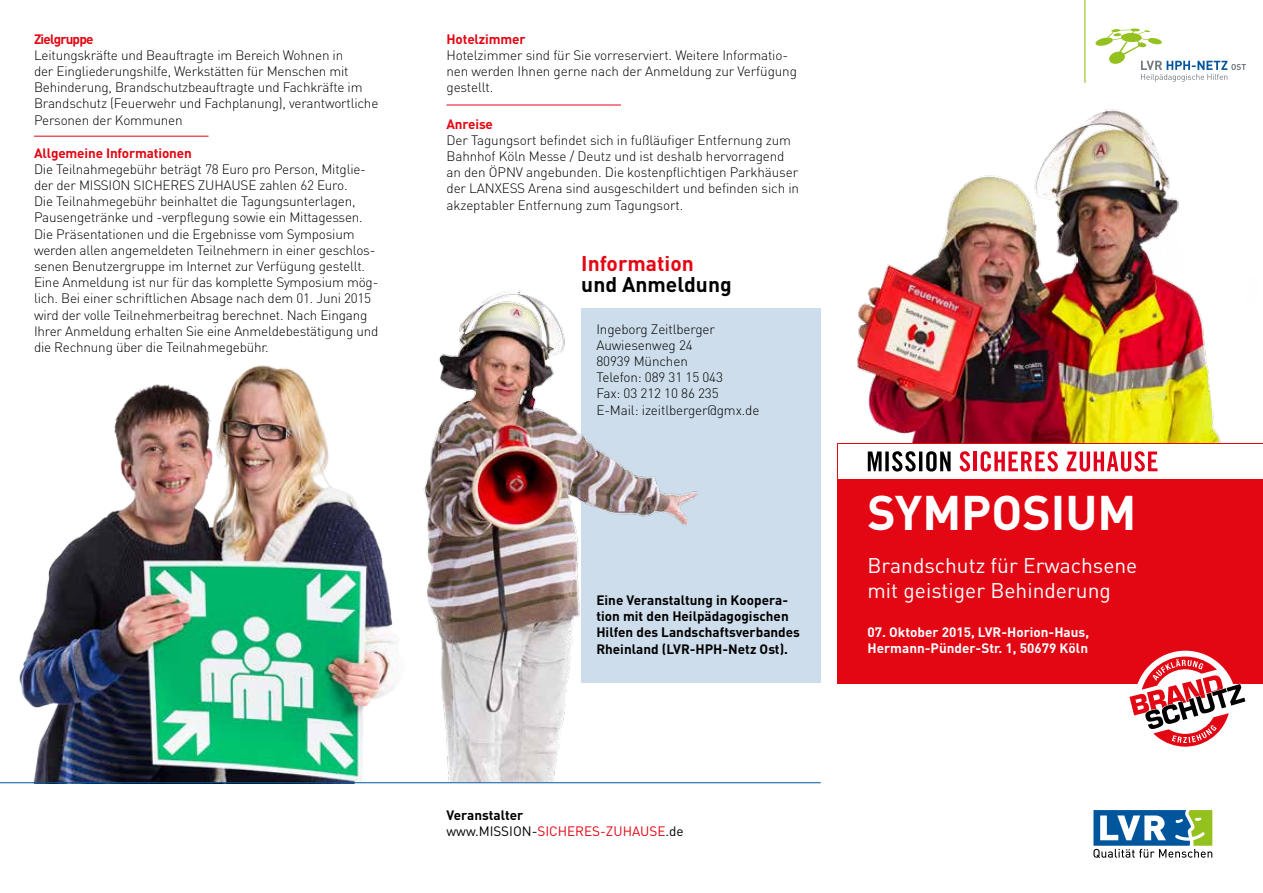
<style>
.page{position:relative;width:1263px;height:893px;background:#fff}
.page>*{position:absolute;margin:0;border:0;box-sizing:border-box;transform-origin:0 0}
.t1{font:700 48px "DIN";color:#fff}
.t2{font:21px/25.2px "DIN";color:#fff}
.t3{font:700 21px "DIN";color:#000}
.t4{font:700 21px "DIN";color:#e30613}
.t5{font:300 13.5px/16.2px "DIN";letter-spacing:-.015em;color:#000}
.t6{font:700 13.5px/16.2px "DIN";color:#000}
.t7{font:700 13.5px/16.2px "DIN";color:#fff}
.t8{font:13.5px/16.2px "DIN";color:#e30613}
.t9{font:700 13.5px "DIN";letter-spacing:-.01em;color:#e30613}
.t10{font:700 13.5px "DIN";letter-spacing:-.06em;color:#e30613}
.s1{font-weight:700;color:#000}
.s2{color:#000}
</style>
<div class="page">
<img style="left:857px;top:59px;width:364px;height:384px">
<img style="left:19px;top:365px;width:329px;height:417px">
<div style="left:838px;top:443px;width:425px;height:240px;background:#e30613"></div>
<svg style="left:1093px;top:810px;width:119px;height:48px"></svg>
<div style="left:581px;top:309px;width:240px;height:374px;background:#cdddeb"></div>
<hr style="left:34px;top:136px;width:174px;height:1px;background:#e30613">
<hr style="left:446px;top:105px;width:175px;height:1px;background:#e30613">
<hr style="left:1084px;top:0;width:1px;height:83px;background:#95c11f">
<svg style="left:1094px;top:28px;width:152px;height:54px"></svg>
<div style="left:1134px;top:651px;width:102px;height:102px;background:#fff;border-radius:50%"></div>
<svg style="left:1129px;top:656px;width:117px;height:91px"></svg>
<div style="left:839px;top:444px;width:424px;height:35px;background:#fff"></div>
<svg style="left:868px;top:451px;width:82px;height:21px"></svg>
<svg style="left:1067px;top:451px;width:90px;height:21px"></svg>
<svg style="left:980px;top:451px;width:78px;height:21px"></svg>
<hr style="left:973px;top:451px;width:4px;height:20px;background:#e3001a">
<svg style="left:959px;top:451px;width:11px;height:21px"></svg>
<img style="left:348px;top:291px;width:380px;height:491px">
<hr style="left:0;top:782px;width:821px;height:1px;background:#00569d">
<p class="t10" style="left:34px;top:30px;width:61px">Zielgruppe</p>
<p class="t5" style="left:34px;top:47px;width:346px">Leitungskräfte und Beauftragte im Bereich Wohnen in<br>der Eingliederungshilfe, Werkstätten für Menschen mit Behinderung, Brandschutzbeauftragte und Fachkräfte im Brandschutz (Feuerwehr und Fachplanung), verantwortliche Personen der Kommunen</p>
<p class="t9" style="left:34px;top:144px;width:159px">Allgemeine Informationen</p>
<p class="t5" style="left:34px;top:161px;width:346px">Die Teilnahmegebühr beträgt 78 Euro pro Person, Mitglie&shy;der der MISSION SICHERES ZUHAUSE zahlen 62 Euro.<br>Die Teilnahmegebühr beinhaltet die Tagungsunterlagen, Pausengetränke und -verpflegung sowie ein Mittagessen.<br>Die Präsentationen und die Ergebnisse vom Symposium werden allen angemeldeten Teilnehmern in einer geschlos&shy;senen Benutzergruppe im Internet zur Verfügung gestellt.<br>Eine Anmeldung ist nur für das komplette Symposium mög&shy;lich. Bei einer schriftlichen Absage nach dem 01. Juni 2015 wird der volle Teilnehmerbeitrag berechnet. Nach Eingang Ihrer Anmeldung erhalten Sie eine Anmeldebestätigung und die Rechnung über die Teilnahmegebühr.</p>
<p class="t9" style="left:446px;top:30px;width:81px">Hotelzimmer</p>
<p class="t5" style="left:446px;top:47px;width:352px">Hotelzimmer sind für Sie vorreserviert. Weitere Informatio&shy;nen werden Ihnen gerne nach der Anmeldung zur Verfügung gestellt.</p>
<p class="t9" style="left:446px;top:115px;width:48px">Anreise</p>
<p class="t5" style="left:446px;top:132px;width:354px">Der Tagungsort befindet sich in fußläufiger Entfernung zum Bahnhof Köln Messe / Deutz und ist deshalb hervorragend an den ÖPNV angebunden. Die kostenpflichtigen Parkhäuser der LANXESS Arena sind ausgeschildert und befinden sich in akzeptabler Entfernung zum Tagungsort.</p>
<h2 class="t4" style="left:581px;top:250px;width:114px">Information</h2>
<h2 class="t3" style="left:581px;top:271px;width:152px">und Anmeldung</h2>
<p class="t5" style="left:596px;top:320px;width:164px">Ingeborg Zeitlberger<br>Auwiesenweg 24<br>80939 München<br>Telefon: 089 31 15 043<br>Fax: 03 212 10 86 235<br>E-Mail: izeitlberger@gmx.de</p>
<p class="t6" style="left:596px;top:591px;width:205px">Eine Veranstaltung in Koopera&shy;tion mit den Heilpädagogischen<br>Hilfen des Landschaftsverbandes<br>Rheinland (LVR-HPH-Netz Ost).</p>
<p class="t8" style="left:446px;top:806px;width:239px"><span class="s1">Veranstalter </span><span class="s2">www.MISSION-</span>SICHERES-ZUHAUSE<span class="s2">.de</span></p>
<h1 class="t1" style="left:867px;top:482px;width:270px">SYMPOSIUM</h1>
<h2 class="t2" style="left:867px;top:552px;width:271px">Brandschutz für Erwachsene mit geistiger Behinderung</h2>
<p class="t7" style="left:867px;top:624px;width:223px">07. Oktober 2015, LVR-Horion-Haus,<br>Hermann-Pünder-Str. 1, 50679 Köln</p>
</div>
